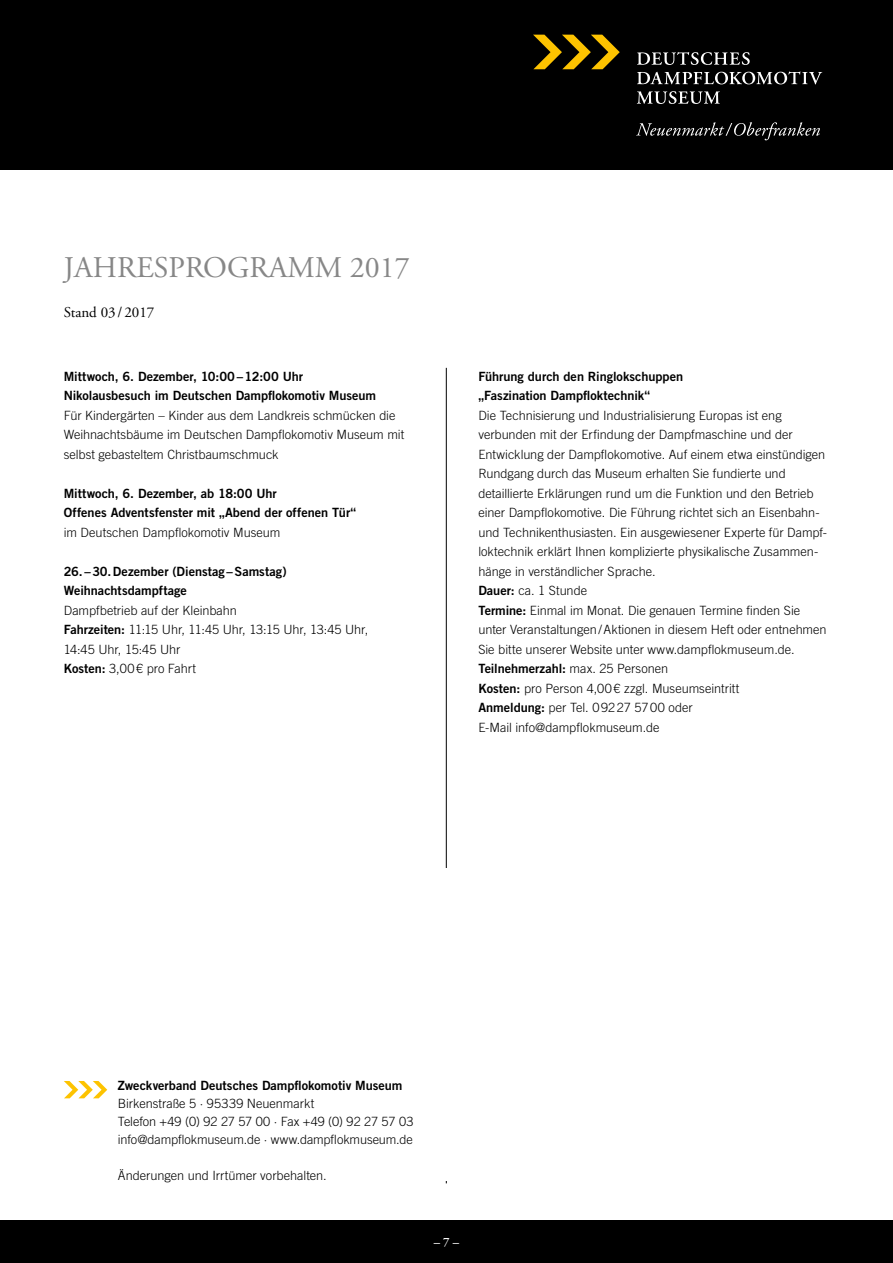
<style>
.page{position:relative;width:893px;height:1263px;background:#fff}
.page>*{position:absolute;margin:0;border:0;box-sizing:border-box;transform-origin:0 0}
.t1{font:30px "Adobe Garamond Pro";color:#878787}
.t2{font:15px "Adobe Garamond Pro";color:#000}
.t3{font:300 12.75px/19.5px "Trade Gothic LT Pro";color:#000}
.t4{font:12.75px/19.5px "Trade Gothic LT Pro Bd 2";color:#000}
.t5{font:600 12.75px "Adobe Garamond Pro";color:#fff}
.s1{font-family:"Trade Gothic LT Pro Bd 2";font-weight:400}
.s2{font-family:"Trade Gothic LT Pro";font-weight:300}
</style>
<div class="page">
<div style="left:0;top:1220px;width:893px;height:43px;background:#000"></div>
<div style="left:0;top:0;width:893px;height:170px;background:#000"></div>
<svg style="left:533px;top:35px;width:87px;height:34px"></svg>
<svg style="left:637px;top:52px;width:113px;height:13px"></svg>
<svg style="left:637px;top:71px;width:185px;height:13px"></svg>
<svg style="left:637px;top:91px;width:83px;height:13px"></svg>
<svg style="left:636px;top:122px;width:184px;height:18px"></svg>
<hr style="left:446px;top:368px;width:1px;height:815px;background:#000">
<svg style="left:64px;top:1081px;width:43px;height:17px"></svg>
<div style="left:427px;top:868px;width:33px;height:312px;background:#fff"></div>
<h1 class="t1" style="left:64px;top:249px;width:348px">JAHRESPROGRAMM 2017</h1>
<p class="t2" style="left:64px;top:303px;width:92px">Stand 03/ 2017</p>
<p class="t4" style="left:64px;top:366px;width:314px">Mittwoch, 6. Dezember, 10:00–12:00 Uhr<br>Nikolausbesuch im Deutschen Dampflokomotiv Museum</p>
<p class="t3" style="left:64px;top:405px;width:342px">Für Kindergärten – Kinder aus dem Landkreis schmücken die<br>Weihnachtsbäume im Deutschen Dampflokomotiv Museum mit selbst gebasteltem Christbaumschmuck</p>
<p class="t4" style="left:64px;top:483px;width:294px">Mittwoch, 6. Dezember, ab 18:00 Uhr<br>Offenes Adventsfenster mit „Abend der offenen Tür“</p>
<p class="t3" style="left:64px;top:522px;width:218px">im Deutschen Dampflokomotiv Museum</p>
<p class="t4" style="left:64px;top:561px;width:224px">26.–30.Dezember (Dienstag–Samstag)<br>Weihnachtsdampftage</p>
<p class="t3" style="left:64px;top:600px;width:306px">Dampfbetrieb auf der Kleinbahn<br><span class="s1">Fahrzeiten:</span> 11:15 Uhr, 11:45 Uhr, 13:15 Uhr, 13:45 Uhr,<br>14:45 Uhr, 15:45 Uhr<br><span class="s1">Kosten:</span> 3,00€ pro Fahrt</p>
<p class="t4" style="left:478px;top:366px;width:206px">Führung durch den Ringlokschuppen „Faszination Dampfloktechnik“</p>
<p class="t3" style="left:478px;top:405px;width:350px">Die Technisierung und Industrialisierung Europas ist eng verbunden mit der Erfindung der Dampfmaschine und der Entwicklung der Dampflokomotive. Auf einem etwa einstündigen Rundgang durch das Museum erhalten Sie fundierte und detaillierte Erklärungen rund um die Funktion und den Betrieb einer Dampflokomotive. Die Führung richtet sich an Eisenbahn&shy;und Technikenthusiasten. Ein ausgewiesener Experte für Dampf&shy;loktechnik erklärt Ihnen komplizierte physikalische Zusammen&shy;hänge in verständlicher Sprache.<br><span class="s1">Dauer:</span> ca. 1 Stunde<br><span class="s1">Termine:</span> Einmal im Monat. Die genauen Termine finden Sie unter Veranstaltungen/Aktionen in diesem Heft oder entnehmen Sie bitte unserer Website unter www.dampflokmuseum.de.</p>
<p class="t4" style="left:478px;top:658px;width:191px">Teilnehmerzahl: <span class="s2">max. 25 Personen</span></p>
<p class="t3" style="left:478px;top:678px;width:263px"><span class="s1">Kosten:</span> pro Person 4,00€ zzgl. Museumseintritt<br><span class="s1">Anmeldung:</span> per Tel. 09227 5700 oder<br>E-Mail info@dampflokmuseum.de</p>
<p class="t4" style="left:118px;top:1075px;width:286px">Zweckverband Deutsches Dampflokomotiv Museum</p>
<p class="t3" style="left:118px;top:1094px;width:297px;line-height:18px">Birkenstraße 5 · 95339 Neuenmarkt<br>Telefon +49 (0) 92 27 57 00 · Fax +49 (0) 92 27 57 03 info@dampflokmuseum.de · www.dampflokmuseum.de</p>
<p class="t3" style="left:118px;top:1166px;width:210px">Änderungen und Irrtümer vorbehalten.</p>
<p class="t5" style="left:434px;top:1235px;width:27px">– 7 –</p>
</div>
